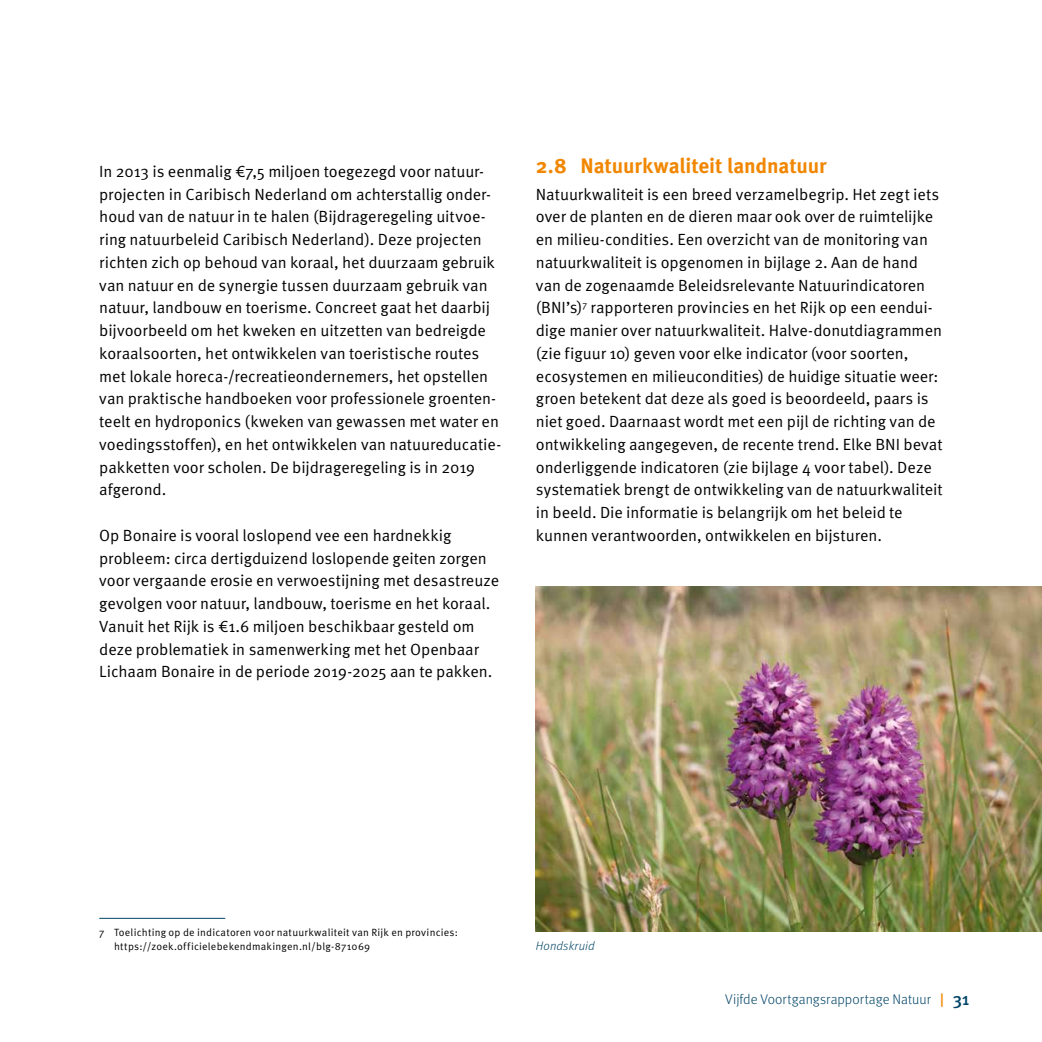
<style>
.page{position:relative;width:1042px;height:1042px;background:#fff}
.page>*{position:absolute;margin:0;border:0;box-sizing:border-box;transform-origin:0 0}
.t1{font:700 21px "FF Meta Pro";letter-spacing:-.005em;color:#f18700}
.t2{font:16.1px/22.8px "FF Meta Pro";letter-spacing:-.005em;color:#000}
.t3{font:300 14px "FF Meta Pro";color:#004467}
.t4{font:italic 300 12.25px "FF Meta Pro";letter-spacing:.015em;color:#004467}
.t5{font:10.5px/14.7px "FF Meta Pro";letter-spacing:.025em;color:#000}
.s1{font-weight:500;color:#f18700}
.s2{font-weight:500;font-size:17.5px}
</style>
<div class="page">
<hr style="left:99px;top:918px;width:126px;height:1px;background:#004467">
<img style="left:536px;top:586px;width:506px;height:345px">
<p class="t2" style="left:99px;top:159px;width:403px">In 2013 is eenmalig €7,5 miljoen toegezegd voor natuur&shy;projecten in Caribisch Nederland om achterstallig onder&shy;houd van de natuur in te halen (Bijdrageregeling uitvoe&shy;ring natuurbeleid Caribisch Nederland). Deze projecten richten zich op behoud van koraal, het duurzaam gebruik van natuur en de synergie tussen duurzaam gebruik van natuur, landbouw en toerisme. Concreet gaat het daarbij bijvoorbeeld om het kweken en uitzetten van bedreigde koraalsoorten, het ontwikkelen van toeristische routes met lokale horeca-/recreatieondernemers, het opstellen van praktische handboeken voor professionele groenten&shy;teelt en hydroponics (kweken van gewassen met water en voedingsstoffen), en het ontwikkelen van natuureducatie&shy;pakketten voor scholen. De bijdrageregeling is in 2019 afgerond.</p>
<p class="t2" style="left:99px;top:523px;width:401px">Op Bonaire is vooral loslopend vee een hardnekkig probleem: circa dertigduizend loslopende geiten zorgen voor vergaande erosie en verwoestijning met desastreuze gevolgen voor natuur, landbouw, toerisme en het koraal.<br>Vanuit het Rijk is €1.6 miljoen beschikbaar gesteld om deze problematiek in samenwerking met het Openbaar Lichaam Bonaire in de periode 2019-2025 aan te pakken.</p>
<h1 class="t1" style="left:536px;top:150px;width:292px">2.8 Natuurkwaliteit landnatuur</h1>
<p class="t2" style="left:536px;top:182px;width:408px">Natuurkwaliteit is een breed verzamelbegrip. Het zegt iets over de planten en de dieren maar ook over de ruimtelijke en milieu-condities. Een overzicht van de monitoring van natuurkwaliteit is opgenomen in bijlage 2. Aan de hand van de zogenaamde Beleidsrelevante Natuurindicatoren (BNI’s)<sup>7</sup> rapporteren provincies en het Rijk op een eendui&shy;dige manier over natuurkwaliteit. Halve-donutdiagrammen (zie figuur 10) geven voor elke indicator (voor soorten, ecosystemen en milieucondities) de huidige situatie weer: groen betekent dat deze als goed is beoordeeld, paars is niet goed. Daarnaast wordt met een pijl de richting van de ontwikkeling aangegeven, de recente trend. Elke BNI bevat onderliggende indicatoren (zie bijlage 4 voor tabel). Deze systematiek brengt de ontwikkeling van de natuurkwaliteit in beeld. Die informatie is belangrijk om het beleid te kunnen verantwoorden, ontwikkelen en bijsturen.</p>
<p class="t5" style="left:114px;top:924px;width:345px;text-indent:-15px">7 Toelichting op de indicatoren voor natuurkwaliteit van Rijk en provincies: https://zoek.officielebekendmakingen.nl/blg-871069</p>
<p class="t4" style="left:536px;top:937px;width:60px">Hondskruid</p>
<p class="t3" style="left:725px;top:989px;width:246px">Vijfde Voortgangsrapportage Natuur <span class="s1">|</span> <span class="s2">31</span></p>
</div>
